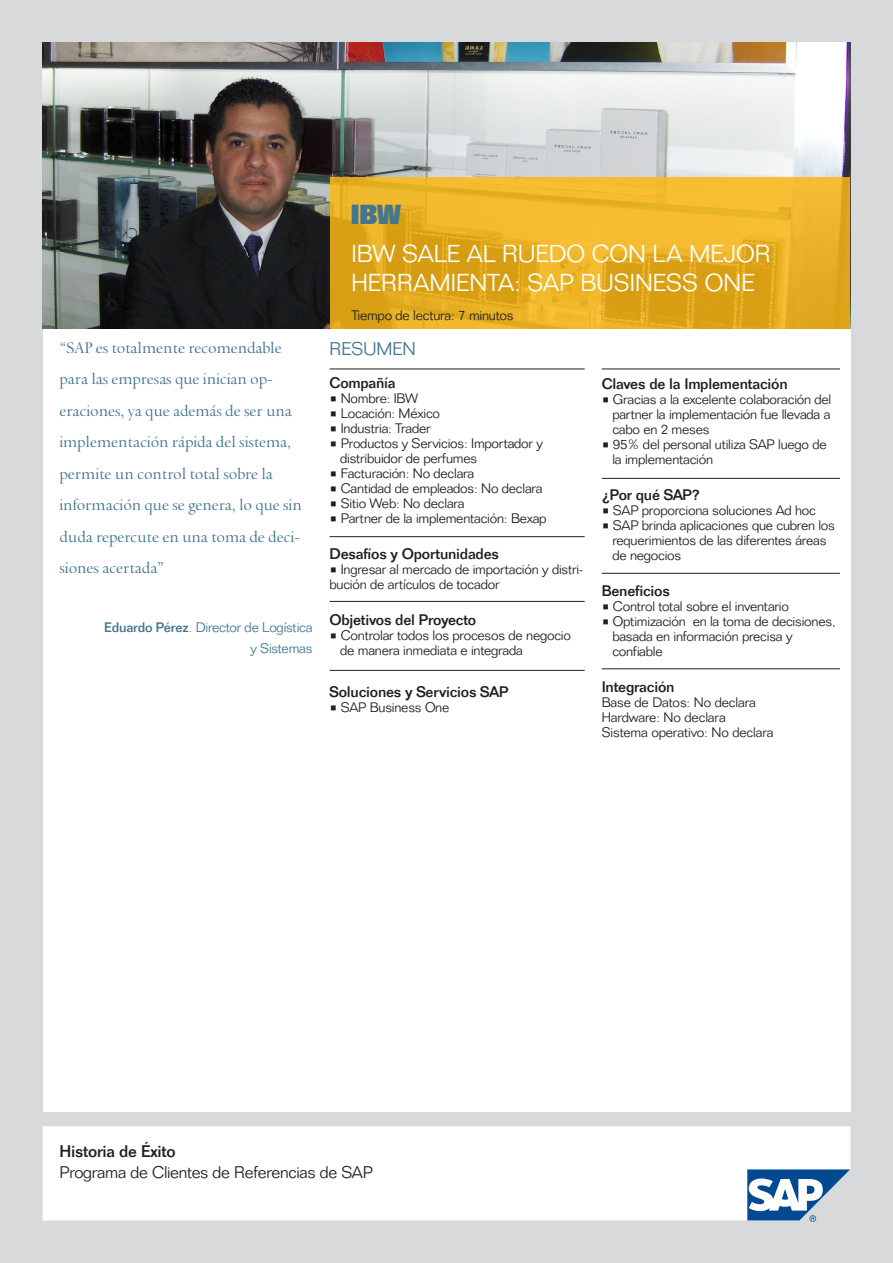
<style>
.page{position:relative;width:893px;height:1263px;background:#d8d9db}
.page>*{position:absolute;margin:0;border:0;box-sizing:border-box;transform-origin:0 0}
.t1{font:27px "SAP Sans 2007 Extra Bold Cond";color:#427690}
.t2{font:300 24px "SAP Sans 2007";color:#fff}
.t3{font:18px/31.5px "SAP Serif 2007";letter-spacing:-.01em;color:#427690}
.t4{font:300 18px "SAP Sans 2007";color:#427690}
.t5{font:300 16.5px "SAP Sans 2007";letter-spacing:-.015em;color:#231f20}
.t6{font:500 16.5px "SAP Sans 2007";letter-spacing:-.015em;color:#231f20}
.t7{font:500 15px "SAP Sans 2007";letter-spacing:-.015em;color:#231f20}
.t8{font:300 13.5px/15px "SAP Sans 2007";letter-spacing:-.015em;color:#231f20}
.t9{font:300 13.5px "SAP Sans 2007";letter-spacing:-.015em;color:#427690}
.s1{font-weight:500}
</style>
<div class="page">
<div style="left:43px;top:43px;width:807px;height:1069px;background:#fff"></div>
<div style="left:43px;top:1126px;width:807px;height:94px;background:#fff"></div>
<svg style="left:747px;top:1169px;width:103px;height:53px"></svg>
<img style="left:42px;top:43px;width:808px;height:285px">
<svg style="left:330px;top:177px;width:520px;height:152px;background:#e7af24"></svg>
<hr style="left:330px;top:369px;width:255px;height:1px;background:#231f20">
<hr style="left:602px;top:369px;width:238px;height:1px;background:#231f20">
<hr style="left:330px;top:670px;width:255px;height:1px;background:#231f20">
<hr style="left:602px;top:478px;width:238px;height:1px;background:#231f20">
<hr style="left:602px;top:573px;width:238px;height:1px;background:#231f20">
<hr style="left:602px;top:668px;width:238px;height:1px;background:#231f20">
<hr style="left:330px;top:536px;width:255px;height:1px;background:#231f20">
<hr style="left:330px;top:601px;width:255px;height:1px;background:#231f20">
<p class="t3" style="left:60px;top:332px;width:244px">“SAP es totalmente recomendable para las empresas que inician op&shy;eraciones, ya que además de ser una implementación rápida del sistema, permite un control total sobre la información que se genera, lo que sin duda repercute en una toma de deci&shy;siones acertada”</p>
<p class="t9" style="left:104px;top:619px;width:210px"><span class="s1">Eduardo Pérez</span>. Director de Logística</p>
<p class="t9" style="left:250px;top:640px;width:64px">y Sistemas</p>
<p class="t1" style="left:351px;top:197px;width:52px">IBW</p>
<p class="t2" style="left:351px;top:239px;width:421px">IBW SALE AL RUEDO CON LA MEJOR</p>
<p class="t2" style="left:351px;top:268px;width:405px">HERRAMIENTA: SAP BUSINESS ONE</p>
<p class="t8" style="left:351px;top:308px;width:163px">Tiempo de lectura: 7 minutos</p>
<p class="t4" style="left:330px;top:338px;width:88px">RESUMEN</p>
<p class="t7" style="left:330px;top:373px;width:68px">Compañía</p>
<p class="t8" style="left:330px;top:390px;width:90px">• Nombre: IBW</p>
<p class="t8" style="left:330px;top:405px;width:112px">• Locación: México</p>
<p class="t8" style="left:330px;top:420px;width:103px">• Industria: Trader</p>
<p class="t8" style="left:330px;top:435px;width:215px">• Productos y Servicios: Importador y</p>
<p class="t8" style="left:340px;top:450px;width:138px">distribuidor de perfumes</p>
<p class="t8" style="left:330px;top:465px;width:146px">• Facturación: No declara</p>
<p class="t8" style="left:330px;top:480px;width:215px">• Cantidad de empleados: No declara</p>
<p class="t8" style="left:330px;top:495px;width:137px">• Sitio Web: No declara</p>
<p class="t8" style="left:330px;top:510px;width:218px">• Partner de la implementación: Bexap</p>
<p class="t7" style="left:330px;top:544px;width:171px">Desafíos y Oportunidades</p>
<p class="t8" style="left:330px;top:561px;width:255px">• Ingresar al mercado de importación y distri&shy;bución de artículos de tocador</p>
<p class="t7" style="left:330px;top:610px;width:148px">Objetivos del Proyecto</p>
<p class="t8" style="left:330px;top:627px;width:243px">• Controlar todos los procesos de negocio</p>
<p class="t8" style="left:340px;top:642px;width:184px">de manera inmediata e integrada</p>
<p class="t7" style="left:330px;top:682px;width:180px">Soluciones y Servicios SAP</p>
<p class="t8" style="left:330px;top:699px;width:121px">• SAP Business One</p>
<p class="t7" style="left:602px;top:374px;width:188px">Claves de la Implementación</p>
<p class="t8" style="left:602px;top:392px;width:231px">• Gracias a la excelente colaboración del</p>
<p class="t8" style="left:612px;top:407px;width:220px">partner la implementación fue llevada a</p>
<p class="t8" style="left:612px;top:422px;width:99px">cabo en 2 meses</p>
<p class="t8" style="left:602px;top:437px;width:227px">• 95% del personal utiliza SAP luego de</p>
<p class="t8" style="left:612px;top:452px;width:102px">la implementación</p>
<p class="t7" style="left:602px;top:485px;width:100px">¿Por qué SAP?</p>
<p class="t8" style="left:602px;top:503px;width:216px">• SAP proporciona soluciones Ad hoc</p>
<p class="t8" style="left:602px;top:518px;width:235px">• SAP brinda aplicaciones que cubren los</p>
<p class="t8" style="left:612px;top:533px;width:216px">requerimientos de las diferentes áreas</p>
<p class="t8" style="left:612px;top:548px;width:70px">de negocios</p>
<p class="t7" style="left:602px;top:581px;width:70px">Beneficios</p>
<p class="t8" style="left:602px;top:599px;width:189px">• Control total sobre el inventario</p>
<p class="t8" style="left:602px;top:614px;width:236px">• Optimización en la toma de decisiones,</p>
<p class="t8" style="left:612px;top:629px;width:182px">basada en información precisa y</p>
<p class="t8" style="left:612px;top:644px;width:52px">confiable</p>
<p class="t7" style="left:602px;top:677px;width:74px">Integración</p>
<p class="t8" style="left:602px;top:695px;width:156px">Base de Datos: No declara</p>
<p class="t8" style="left:602px;top:710px;width:126px">Hardware: No declara</p>
<p class="t8" style="left:602px;top:725px;width:173px">Sistema operativo: No declara</p>
<p class="t6" style="left:60px;top:1141px;width:117px">Historia de Éxito</p>
<p class="t5" style="left:60px;top:1162px;width:315px">Programa de Clientes de Referencias de SAP</p>
</div>
